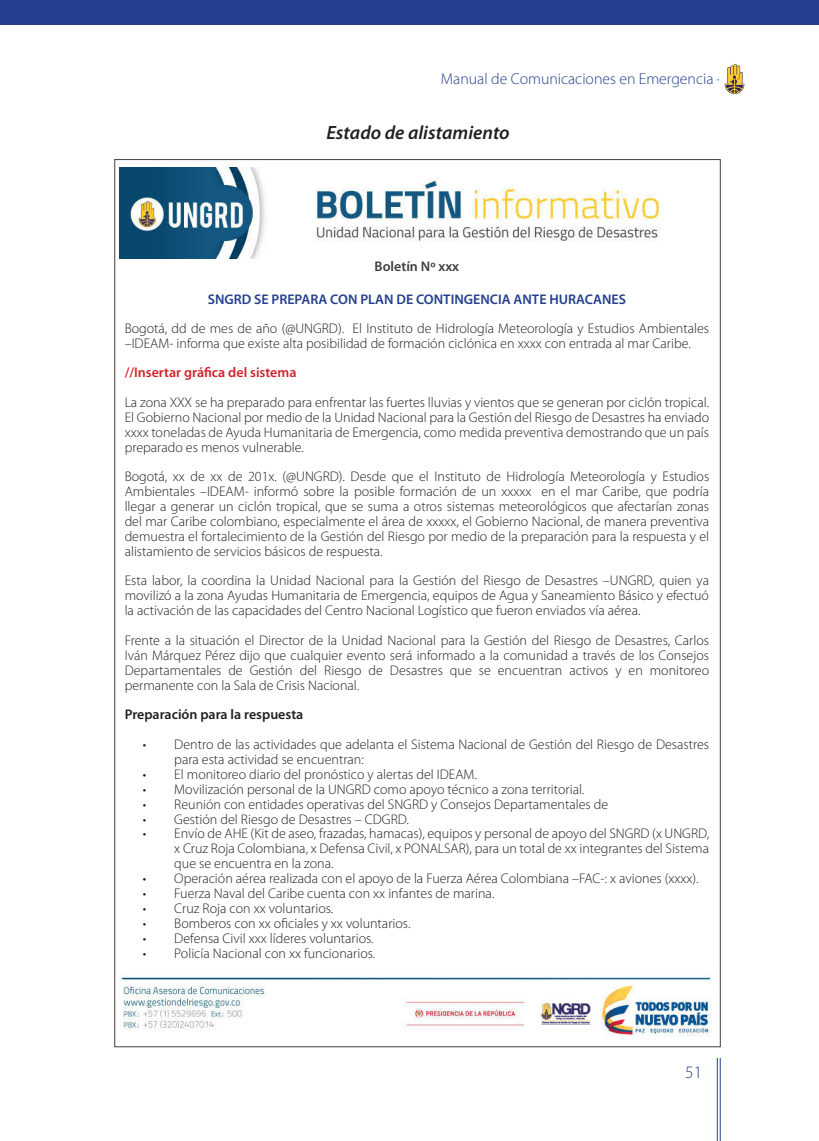
<style>
.page{position:relative;width:819px;height:1141px;background:#fff}
.page>*{position:absolute;margin:0;border:0;box-sizing:border-box;transform-origin:0 0}
.t1{font:italic 600 19.25px "Myriad Pro";color:#231f20}
.t2{font:300 17.5px "Myriad Pro";color:#253f8e}
.t3{font:15.75px "Myriad Pro Light 3";color:#253f8e}
.t4{font:300 14px/14.9px "Myriad Pro";color:#231f20;text-align:justify}
.t5{font:600 14px "Myriad Pro";color:#253f8e}
.t6{font:600 14px "Myriad Pro";color:#d1232a}
.t7{font:600 14px "Myriad Pro";color:#231f20}
.t8{font:600 14px "Myriad Pro";color:#3e3e3f}
</style>
<div class="page">
<div style="left:0;top:0;width:819px;height:25px;background:#253f8e"></div>
<hr style="left:720px;top:1058px;width:1px;height:83px;background:#253f8e">
<hr style="left:717px;top:1058px;width:1px;height:83px;background:#253f8e">
<svg style="left:724px;top:64px;width:20px;height:30px"></svg>
<img style="left:121px;top:975px;width:590px;height:61px">
<img style="left:119px;top:167px;width:541px;height:92px">
<p class="t3" style="left:441px;top:70px;width:280px">Manual de Comunicaciones en Emergencia ·</p>
<p class="t1" style="left:326px;top:120px;width:185px">Estado de alistamiento</p>
<p class="t8" style="left:374px;top:258px;width:86px">Boletín Nº xxx</p>
<p class="t5" style="left:208px;top:290px;width:420px">SNGRD SE PREPARA CON PLAN DE CONTINGENCIA ANTE HURACANES</p>
<p class="t4" style="left:125px;top:321px;width:586px">Bogotá, dd de mes de año (@UNGRD). El Instituto de Hidrología Meteorología y Estudios Ambientales –IDEAM- informa que existe alta posibilidad de formación ciclónica en xxxx con entrada al mar Caribe.</p>
<p class="t6" style="left:125px;top:364px;width:173px">//Insertar gráfica del sistema</p>
<p class="t4" style="left:125px;top:395px;width:586px">La zona XXX se ha preparado para enfrentar las fuertes lluvias y vientos que se generan por ciclón tropical.</p>
<p class="t4" style="left:125px;top:410px;width:586px">El Gobierno Nacional por medio de la Unidad Nacional para la Gestión del Riesgo de Desastres ha enviado xxxx toneladas de Ayuda Humanitaria de Emergencia, como medida preventiva demostrando que un país preparado es menos vulnerable.</p>
<p class="t4" style="left:125px;top:469px;width:586px">Bogotá, xx de xx de 201x. (@UNGRD). Desde que el Instituto de Hidrología Meteorología y Estudios Ambientales –IDEAM- informó sobre la posible formación de un xxxxx en el mar Caribe, que podría llegar a generar un ciclón tropical, que se suma a otros sistemas meteorológicos que afectarían zonas del mar Caribe colombiano, especialmente el área de xxxxx, el Gobierno Nacional, de manera preventiva demuestra el fortalecimiento de la Gestión del Riesgo por medio de la preparación para la respuesta y el alistamiento de servicios básicos de respuesta.</p>
<p class="t4" style="left:125px;top:574px;width:586px">Esta labor, la coordina la Unidad Nacional para la Gestión del Riesgo de Desastres –UNGRD, quien ya movilizó a la zona Ayudas Humanitaria de Emergencia, equipos de Agua y Saneamiento Básico y efectuó la activación de las capacidades del Centro Nacional Logístico que fueron enviados vía aérea.</p>
<p class="t4" style="left:125px;top:633px;width:586px">Frente a la situación el Director de la Unidad Nacional para la Gestión del Riesgo de Desastres, Carlos Iván Márquez Pérez dijo que cualquier evento será informado a la comunidad a través de los Consejos Departamentales de Gestión del Riesgo de Desastres que se encuentran activos y en monitoreo permanente con la Sala de Crisis Nacional.</p>
<p class="t7" style="left:125px;top:706px;width:180px">Preparación para la respuesta</p>
<p class="t4" style="left:174px;top:737px;width:536px;text-indent:-32px">• Dentro de las actividades que adelanta el Sistema Nacional de Gestión del Riesgo de Desastres para esta actividad se encuentran:</p>
<p class="t4" style="left:143px;top:767px;width:335px">• El monitoreo diario del pronóstico y alertas del IDEAM.</p>
<p class="t4" style="left:143px;top:782px;width:443px">• Movilización personal de la UNGRD como apoyo técnico a zona territorial.</p>
<p class="t4" style="left:143px;top:797px;width:467px">• Reunión con entidades operativas del SNGRD y Consejos Departamentales de</p>
<p class="t4" style="left:143px;top:812px;width:267px">• Gestión del Riesgo de Desastres – CDGRD.</p>
<p class="t4" style="left:174px;top:826px;width:536px;text-indent:-32px">• Envío de AHE (Kit de aseo, frazadas, hamacas), equipos y personal de apoyo del SNGRD (x UNGRD, x Cruz Roja Colombiana, x Defensa Civil, x PONALSAR), para un total de xx integrantes del Sistema que se encuentra en la zona.</p>
<p class="t4" style="left:143px;top:871px;width:557px">• Operación aérea realizada con el apoyo de la Fuerza Aérea Colombiana –FAC-: x aviones (xxxx).</p>
<p class="t4" style="left:143px;top:886px;width:353px">• Fuerza Naval del Caribe cuenta con xx infantes de marina.</p>
<p class="t4" style="left:143px;top:901px;width:192px">• Cruz Roja con xx voluntarios.</p>
<p class="t4" style="left:143px;top:916px;width:269px">• Bomberos con xx oficiales y xx voluntarios.</p>
<p class="t4" style="left:143px;top:931px;width:232px">• Defensa Civil xxx líderes voluntarios.</p>
<p class="t4" style="left:143px;top:946px;width:234px">• Policía Nacional con xx funcionarios.</p>
<p class="t2" style="left:685px;top:1063px;width:19px">51</p>
</div>
